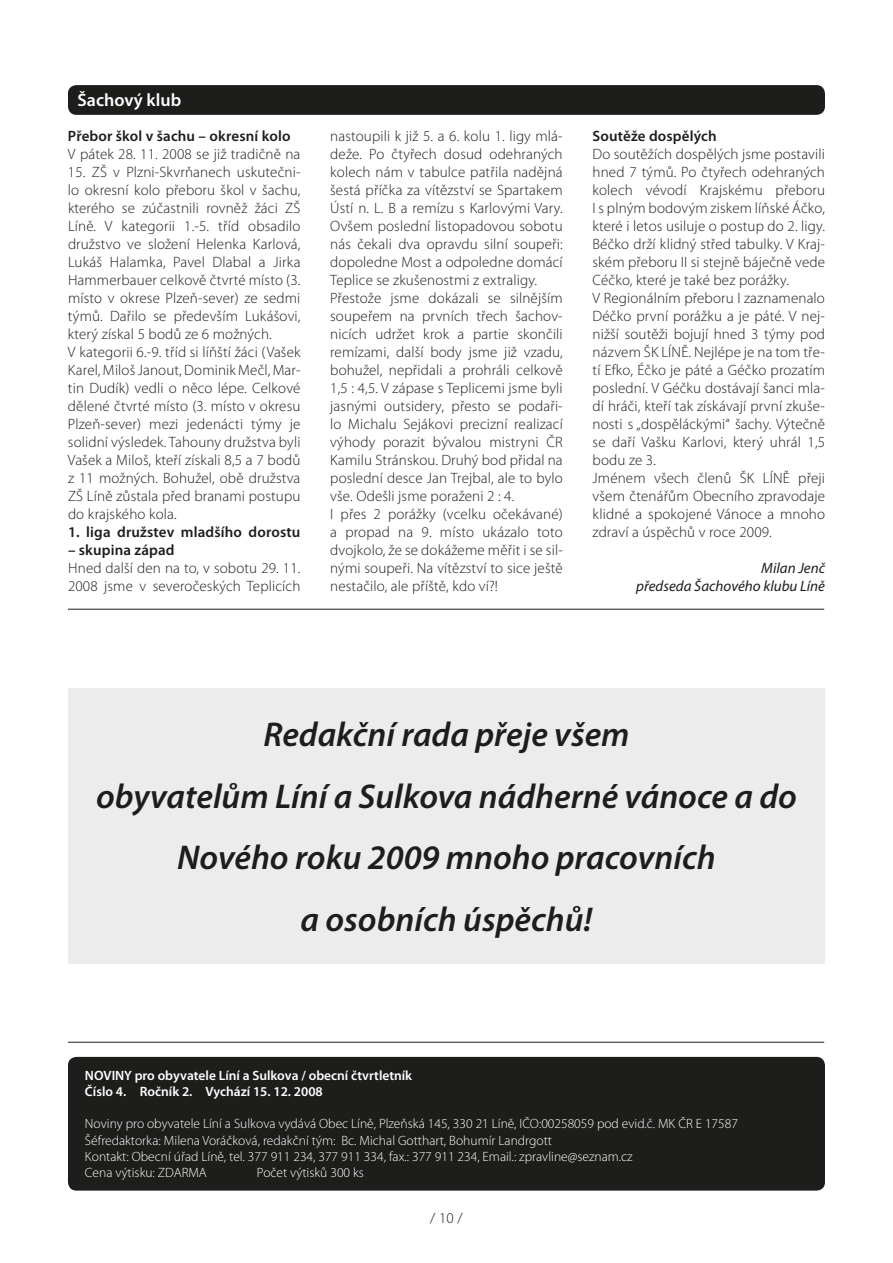
<style>
.page{position:relative;width:893px;height:1263px;background:#fff}
.page>*{position:absolute;margin:0;border:0;box-sizing:border-box;transform-origin:0 0}
.t1{font:italic 600 34.5px/61.5px "Myriad Pro";color:#1d1d1b;text-align:center}
.t2{font:600 18px "Myriad Pro";color:#fff}
.t3{font:300 15px/18px "Myriad Pro";letter-spacing:.01em;color:#1d1d1b}
.t4{font:600 15px "Myriad Pro";letter-spacing:.01em;color:#1d1d1b}
.t5{font:italic 15px/18px "Myriad Pro";color:#1d1d1b;text-align:right}
.t6{font:300 13.5px/16.2px "Myriad Pro";color:#fff}
.t7{font:600 13.5px/16.2px "Myriad Pro";color:#fff}
</style>
<div class="page">
<div style="left:68px;top:1057px;width:757px;height:134px;background:#1d1d1b;border-radius:9px"></div>
<div style="left:68px;top:85px;width:757px;height:30px;background:#1d1d1b;border-radius:9px"></div>
<div style="left:68px;top:688px;width:757px;height:276px;background:#ececec"></div>
<hr style="left:68px;top:609px;width:756px;height:1px;background:#1d1d1b">
<hr style="left:68px;top:1042px;width:756px;height:1px;background:#1d1d1b">
<p class="t2" style="left:77px;top:93px;width:105px">Šachový klub</p>
<p class="t4" style="left:68px;top:130px;width:224px">Přebor škol v šachu – okresní kolo</p>
<p class="t3" style="left:68px;top:146px;width:234px">V pátek 28. 11. 2008 se již tradičně na</p>
<p class="t3" style="left:68px;top:164px;width:234px">15. ZŠ v Plzni-Skvrňanech uskutečni&shy;lo okresní kolo přeboru škol v šachu, kterého se zúčastnili rovněž žáci ZŠ Líně. V kategorii 1.-5. tříd obsadilo družstvo ve složení Helenka Karlová, Lukáš Halamka, Pavel Dlabal a Jirka Hammerbauer celkově čtvrté místo (3. místo v okrese Plzeň-sever) ze sedmi týmů. Dařilo se především Lukášovi, který získal 5 bodů ze 6 možných.<br>V kategorii 6.-9. tříd si líňští žáci (Vašek Karel, Miloš Janout, Dominik Mečl, Mar&shy;tin Dudík) vedli o něco lépe. Celkové dělené čtvrté místo (3. místo v okresu Plzeň-sever) mezi jedenácti týmy je solidní výsledek. Tahouny družstva byli Vašek a Miloš, kteří získali 8,5 a 7 bodů z 11 možných. Bohužel, obě družstva ZŠ Líně zůstala před branami postupu do krajského kola.</p>
<p class="t4" style="left:68px;top:526px;width:234px">1. liga družstev mladšího dorostu</p>
<p class="t4" style="left:68px;top:544px;width:108px">– skupina západ</p>
<p class="t3" style="left:68px;top:560px;width:234px">Hned další den na to, v sobotu 29. 11.<br>2008 jsme v severočeských Teplicích</p>
<p class="t3" style="left:330px;top:128px;width:234px">nastoupili k již 5. a 6. kolu 1. ligy mlá&shy;deže. Po čtyřech dosud odehraných kolech nám v tabulce patřila nadějná šestá příčka za vítězství se Spartakem Ústí n. L. B a remízu s Karlovými Vary.<br>Ovšem poslední listopadovou sobotu nás čekali dva opravdu silní soupeři: dopoledne Most a odpoledne domácí Teplice se zkušenostmi z extraligy.<br>Přestože jsme dokázali se silnějším soupeřem na prvních třech šachov&shy;nicích udržet krok a partie skončili remízami, další body jsme již vzadu, bohužel, nepřidali a prohráli celkově 1,5 : 4,5. V zápase s Teplicemi jsme byli jasnými outsidery, přesto se podaři&shy;lo Michalu Sejákovi precizní realizací výhody porazit bývalou mistryni ČR Kamilu Stránskou. Druhý bod přidal na poslední desce Jan Trejbal, ale to bylo vše. Odešli jsme poraženi 2 : 4.<br>I přes 2 porážky (vcelku očekávané) a propad na 9. místo ukázalo toto dvojkolo, že se dokážeme měřit i se sil&shy;nými soupeři. Na vítězství to sice ještě nestačilo, ale příště, kdo ví?!</p>
<p class="t4" style="left:592px;top:130px;width:126px">Soutěže dospělých</p>
<p class="t3" style="left:592px;top:146px;width:234px">Do soutěžích dospělých jsme postavili hned 7 týmů. Po čtyřech odehraných kolech vévodí Krajskému přeboru I s plným bodovým ziskem líňské Áčko, které i letos usiluje o postup do 2. ligy.<br>Béčko drží klidný střed tabulky. V Kraj&shy;ském přeboru II si stejně báječně vede Céčko, které je také bez porážky.<br>V Regionálním přeboru I zaznamenalo Déčko první porážku a je páté. V nej&shy;nižší soutěži bojují hned 3 týmy pod názvem ŠK LÍNĚ. Nejlépe je na tom tře&shy;tí Efko, Éčko je páté a Géčko prozatím poslední. V Géčku dostávají šanci mla&shy;dí hráči, kteří tak získávají první zkuše&shy;nosti s „dospěláckými“ šachy. Výtečně se daří Vašku Karlovi, který uhrál 1,5 bodu ze 3.<br>Jménem všech členů ŠK LÍNĚ přeji všem čtenářům Obecního zpravodaje klidné a spokojené Vánoce a mnoho zdraví a úspěchů v roce 2009.</p>
<p class="t5" style="left:636px;top:559px;width:190px">Milan Jenč<br>předseda Šachového klubu Líně</p>
<h1 class="t1" style="left:96px;top:704px;width:702px">Redakční rada přeje všem<br>obyvatelům Líní a Sulkova nádherné vánoce a do<br>Nového roku 2009 mnoho pracovních<br>a osobních úspěchů!</h1>
<p class="t7" style="left:85px;top:1068px;width:329px">NOVINY pro obyvatele Líní a Sulkova / obecní čtvrtletník<br>Číslo 4. Ročník 2. Vychází 15. 12. 2008</p>
<p class="t6" style="left:85px;top:1117px;width:654px">Noviny pro obyvatele Líní a Sulkova vydává Obec Líně, Plzeňská 145, 330 21 Líně, IČO:00258059 pod evid.č. MK ČR E 17587<br>Šéfredaktorka: Milena Voráčková, redakční tým: Bc. Michal Gotthart, Bohumír Landrgott<br>Kontakt: Obecní úřad Líně, tel. 377 911 234, 377 911 334, fax.: 377 911 234, Email.: zpravline@seznam.cz<br>Cena výtisku: ZDARMA</p>
<p class="t6" style="left:257px;top:1165px;width:108px">Počet výtisků 300 ks</p>
<p class="t3" style="left:430px;top:1210px;width:34px">/ 10 /</p>
</div>
